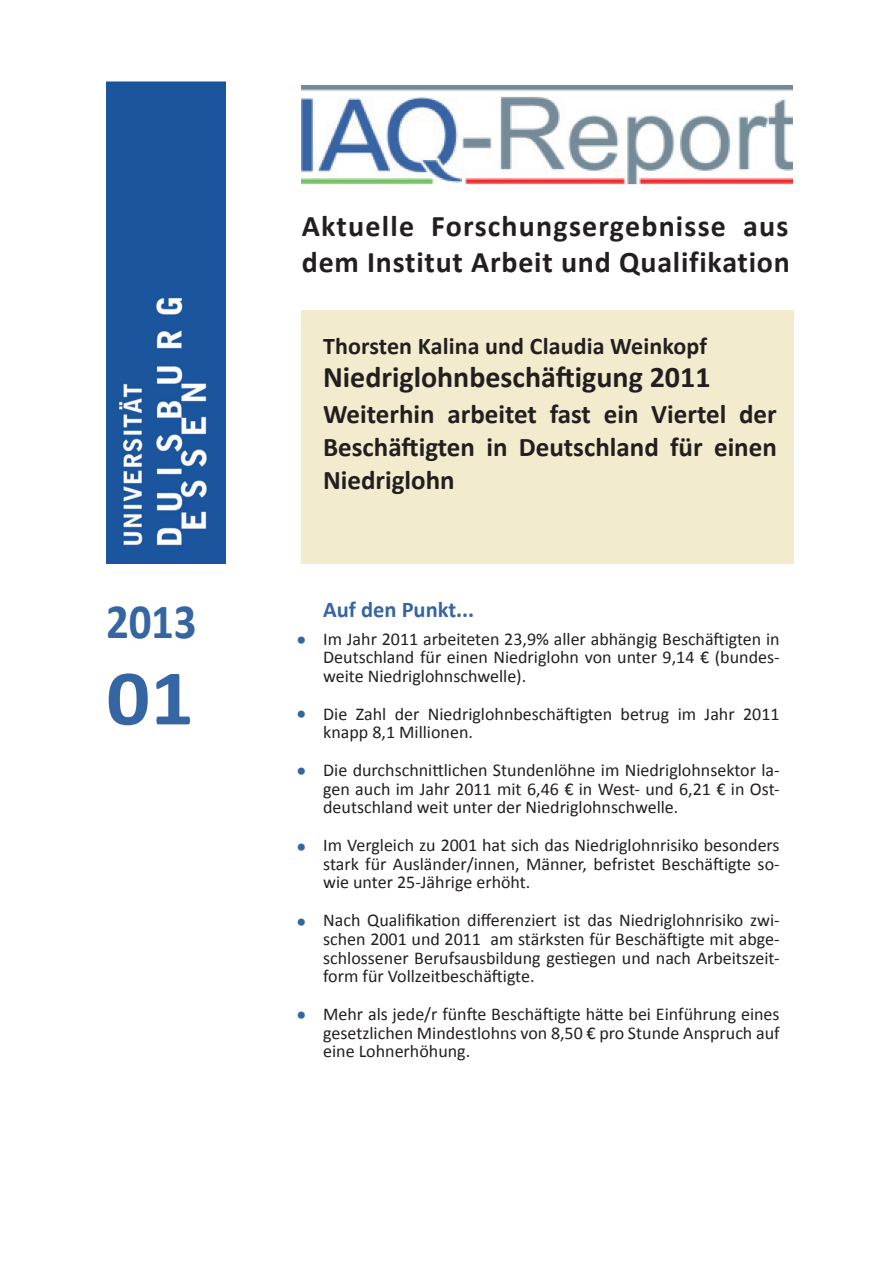
<style>
.page{position:relative;width:893px;height:1263px;background:#fff}
.page>*{position:absolute;margin:0;border:0;box-sizing:border-box;transform-origin:0 0}
.t1{font:700 79.2px "Calibri";color:#3565a3;scale:1.09 1}
.t2{font:700 49.5px "Calibri";color:#3565a3;scale:.91 1}
.t3{font:700 30px/36px "Calibri";letter-spacing:.025em;color:#231f20}
.t4{font:700 30px "Calibri";color:#231f20}
.t5{font:700 27px/33px "Calibri";color:#231f20;text-align:justify}
.t6{font:27px "Minion Pro";color:#3565a3}
.t7{font:700 24px "Calibri";letter-spacing:.005em;color:#231f20}
.t8{font:700 22.5px "Calibri";color:#3565a3}
.t9{font:18px/18.8px "Calibri";color:#231f20;text-align:justify}
.s1{font-family:"Minion Pro";font-size:27px;color:#3565a3}
</style>
<div class="page">
<div style="left:302px;top:310px;width:492px;height:253px;background:#f3ebcd"></div>
<img style="left:302px;top:86px;width:490px;height:99px">
<img style="left:106px;top:81px;width:119px;height:482px">
<p class="t2" style="left:106px;top:590px;width:101px">2013</p>
<p class="t1" style="left:106px;top:647px;width:82px">01</p>
<p class="t3" style="left:302px;top:208px;width:490px">Aktuelle Forschungsergebnisse aus dem Institut Arbeit und Qualifikation</p>
<p class="t7" style="left:323px;top:330px;width:385px">Thorsten Kalina und Claudia Weinkopf</p>
<p class="t4" style="left:323px;top:357px;width:389px">Niedriglohnbeschäftigung 2011</p>
<p class="t5" style="left:323px;top:398px;width:455px">Weiterhin arbeitet fast ein Viertel der Beschäftigten in Deutschland für einen Niedriglohn</p>
<p class="t8" style="left:323px;top:595px;width:153px">Auf den Punkt...</p>
<p class="t9" style="left:323px;top:629px;width:458px;text-indent:-27px"><span class="s1">•</span> Im Jahr 2011 arbeiteten 23,9% aller abhängig Beschäftigten in Deutschland für einen Niedriglohn von unter 9,14 € (bundes&shy;weite Niedriglohnschwelle).</p>
<p class="t9" style="left:323px;top:704px;width:458px">Die Zahl der Niedriglohnbeschäftigten betrug im Jahr 2011 knapp 8,1 Millionen.</p>
<p class="t9" style="left:323px;top:761px;width:458px">Die durchschnittlichen Stundenlöhne im Niedriglohnsektor la&shy;gen auch im Jahr 2011 mit 6,46 € in West- und 6,21 € in Ost&shy;deutschland weit unter der Niedriglohnschwelle.</p>
<p class="t9" style="left:323px;top:836px;width:458px">Im Vergleich zu 2001 hat sich das Niedriglohnrisiko besonders stark für Ausländer/innen, Männer, befristet Beschäftigte so&shy;wie unter 25-Jährige erhöht.</p>
<p class="t9" style="left:323px;top:911px;width:458px">Nach Qualifikation differenziert ist das Niedriglohnrisiko zwi&shy;schen 2001 und 2011 am stärksten für Beschäftigte mit abge&shy;schlossener Berufsausbildung gestiegen und nach Arbeitszeit&shy;form für Vollzeitbeschäftigte.</p>
<p class="t9" style="left:323px;top:1004px;width:458px">Mehr als jede/r fünfte Beschäftigte hätte bei Einführung eines gesetzlichen Mindestlohns von 8,50 € pro Stunde Anspruch auf eine Lohnerhöhung.</p>
<p class="t6" style="left:296px;top:694px;width:12px">•</p>
<p class="t6" style="left:296px;top:750px;width:12px">•</p>
<p class="t6" style="left:296px;top:826px;width:12px">•</p>
<p class="t6" style="left:296px;top:901px;width:12px">•</p>
<p class="t6" style="left:296px;top:994px;width:12px">•</p>
</div>
